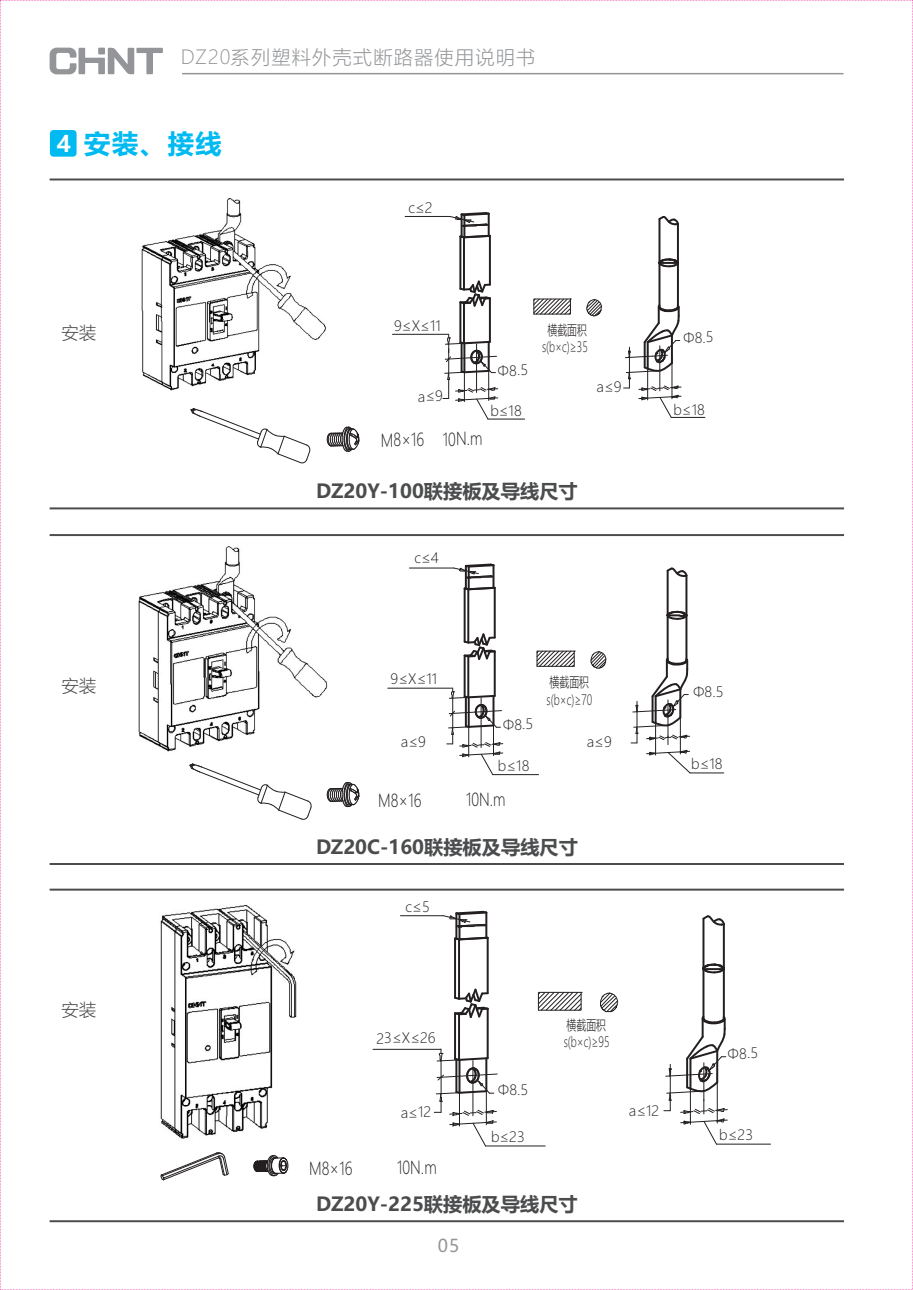
<style>
.page{position:relative;width:913px;height:1290px;background:#fff}
.page>*{position:absolute;margin:0;border:0;box-sizing:border-box;transform-origin:0 0}
.t1{font:700 26.25px "Microsoft Ya Hei";color:#00baf1}
.t2{font:700 19.25px "Microsoft Ya Hei";color:#4b4c4d}
.t3{font:300 19.25px "Microsoft Ya Hei";letter-spacing:.06em;color:#939598}
.t4{font:300 17.5px "Microsoft Ya Hei";color:#231f20;scale:.8 1}
.t5{font:300 17.5px "Microsoft Ya Hei";color:#4b4c4d}
.t6{font:17.5px "Microsoft Ya Hei";color:#939598}
.t7{font:300 14px "Microsoft Ya Hei";letter-spacing:-.01em;color:#231f20}
.t8{font:300 14px/17.2px "Microsoft Ya Hei";letter-spacing:-.01em;color:#231f20;scale:.71 1}
.s1{font-size:22.75px;color:#fff}
</style>
<div class="page">
<img style="left:160px;top:905px;width:137px;height:234px">
<img style="left:138px;top:546px;width:190px;height:206px">
<img style="left:141px;top:198px;width:185px;height:193px">
<hr style="left:182px;top:73px;width:661px;height:1px;background:#939598">
<svg style="left:50px;top:48px;width:113px;height:26px"></svg>
<div style="left:50px;top:130px;width:27px;height:27px;background:#00baf1;border-radius:4px"></div>
<hr style="left:50px;top:178px;width:794px;height:2px;background:#4b4c4d">
<hr style="left:50px;top:507px;width:794px;height:2px;background:#4b4c4d">
<hr style="left:459px;top:302px;width:2px;height:40px;background:#231f20">
<hr style="left:459px;top:236px;width:2px;height:53px;background:#231f20">
<hr style="left:460px;top:214px;width:2px;height:23px;background:#231f20">
<hr style="left:463px;top:303px;width:2px;height:40px;background:#231f20">
<hr style="left:463px;top:237px;width:2px;height:52px;background:#231f20">
<hr style="left:463px;top:215px;width:2px;height:22px;background:#231f20">
<hr style="left:488px;top:214px;width:2px;height:22px;background:#231f20">
<hr style="left:489px;top:236px;width:2px;height:49px;background:#231f20">
<hr style="left:489px;top:298px;width:2px;height:44px;background:#231f20">
<svg style="left:460px;top:279px;width:30px;height:29px"></svg>
<svg style="left:460px;top:234px;width:31px;height:5px"></svg>
<hr style="left:671px;top:417px;width:34px;height:1px;background:#231f20">
<svg style="left:533px;top:298px;width:38px;height:17px"></svg>
<hr style="left:534px;top:313px;width:36px;height:2px;background:#231f20">
<svg style="left:586px;top:299px;width:16px;height:18px"></svg>
<svg style="left:623px;top:302px;width:59px;height:116px"></svg>
<hr style="left:677px;top:224px;width:2px;height:83px;background:#231f20">
<hr style="left:658px;top:219px;width:2px;height:88px;background:#231f20">
<svg style="left:658px;top:216px;width:21px;height:10px"></svg>
<svg style="left:658px;top:257px;width:21px;height:11px"></svg>
<svg style="left:190px;top:408px;width:121px;height:56px"></svg>
<svg style="left:326px;top:426px;width:34px;height:26px"></svg>
<hr style="left:488px;top:418px;width:36px;height:2px;background:#231f20">
<hr style="left:392px;top:334px;width:56px;height:1px;background:#231f20">
<svg style="left:450px;top:212px;width:40px;height:16px"></svg>
<hr style="left:405px;top:216px;width:45px;height:1px;background:#231f20">
<svg style="left:443px;top:333px;width:56px;height:87px"></svg>
<hr style="left:464px;top:656px;width:2px;height:40px;background:#231f20">
<hr style="left:464px;top:588px;width:2px;height:54px;background:#231f20">
<hr style="left:465px;top:566px;width:2px;height:22px;background:#231f20">
<hr style="left:467px;top:656px;width:2px;height:41px;background:#231f20">
<hr style="left:467px;top:589px;width:2px;height:53px;background:#231f20">
<hr style="left:468px;top:566px;width:2px;height:23px;background:#231f20">
<hr style="left:492px;top:565px;width:2px;height:23px;background:#231f20">
<hr style="left:494px;top:588px;width:2px;height:49px;background:#231f20">
<hr style="left:494px;top:651px;width:2px;height:45px;background:#231f20">
<svg style="left:465px;top:632px;width:30px;height:29px"></svg>
<svg style="left:465px;top:586px;width:31px;height:5px"></svg>
<hr style="left:655px;top:723px;width:1px;height:32px;background:#231f20">
<hr style="left:680px;top:709px;width:1px;height:45px;background:#231f20">
<hr style="left:667px;top:700px;width:1px;height:45px;background:#231f20">
<svg style="left:646px;top:749px;width:45px;height:25px"></svg>
<hr style="left:690px;top:772px;width:34px;height:1px;background:#231f20">
<hr style="left:685px;top:575px;width:2px;height:85px;background:#231f20">
<hr style="left:666px;top:571px;width:2px;height:89px;background:#231f20">
<svg style="left:666px;top:567px;width:22px;height:11px"></svg>
<svg style="left:631px;top:656px;width:58px;height:87px"></svg>
<svg style="left:666px;top:610px;width:22px;height:11px"></svg>
<svg style="left:189px;top:763px;width:123px;height:57px"></svg>
<hr style="left:388px;top:687px;width:64px;height:2px;background:#231f20">
<hr style="left:409px;top:567px;width:45px;height:2px;background:#231f20">
<hr style="left:493px;top:774px;width:45px;height:1px;background:#231f20">
<svg style="left:453px;top:563px;width:42px;height:16px"></svg>
<svg style="left:447px;top:687px;width:57px;height:89px"></svg>
<svg style="left:536px;top:650px;width:39px;height:17px"></svg>
<hr style="left:537px;top:666px;width:37px;height:1px;background:#231f20">
<svg style="left:590px;top:651px;width:17px;height:18px"></svg>
<hr style="left:454px;top:1013px;width:2px;height:46px;background:#231f20">
<hr style="left:454px;top:938px;width:2px;height:60px;background:#231f20">
<hr style="left:455px;top:913px;width:2px;height:25px;background:#231f20">
<hr style="left:458px;top:1014px;width:2px;height:46px;background:#231f20">
<hr style="left:458px;top:939px;width:2px;height:60px;background:#231f20">
<hr style="left:458px;top:914px;width:2px;height:25px;background:#231f20">
<hr style="left:485px;top:912px;width:2px;height:26px;background:#231f20">
<hr style="left:487px;top:938px;width:2px;height:55px;background:#231f20">
<hr style="left:487px;top:1009px;width:2px;height:49px;background:#231f20">
<svg style="left:455px;top:987px;width:33px;height:32px"></svg>
<svg style="left:455px;top:936px;width:34px;height:5px"></svg>
<hr style="left:716px;top:1143px;width:54px;height:2px;background:#231f20">
<hr style="left:723px;top:924px;width:2px;height:94px;background:#231f20">
<hr style="left:702px;top:919px;width:2px;height:99px;background:#231f20">
<svg style="left:702px;top:915px;width:23px;height:11px"></svg>
<svg style="left:664px;top:1014px;width:64px;height:131px"></svg>
<svg style="left:702px;top:962px;width:23px;height:12px"></svg>
<hr style="left:485px;top:1145px;width:60px;height:1px;background:#231f20">
<hr style="left:400px;top:915px;width:43px;height:1px;background:#231f20">
<svg style="left:442px;top:910px;width:46px;height:18px"></svg>
<hr style="left:373px;top:1049px;width:68px;height:1px;background:#231f20">
<svg style="left:434px;top:1048px;width:64px;height:99px"></svg>
<svg style="left:537px;top:991px;width:45px;height:20px"></svg>
<hr style="left:538px;top:1009px;width:43px;height:2px;background:#231f20">
<svg style="left:600px;top:992px;width:19px;height:21px"></svg>
<hr style="left:50px;top:534px;width:794px;height:2px;background:#4b4c4d">
<hr style="left:50px;top:863px;width:794px;height:2px;background:#4b4c4d">
<hr style="left:50px;top:888px;width:794px;height:2px;background:#4b4c4d">
<hr style="left:50px;top:1220px;width:794px;height:2px;background:#4b4c4d">
<svg style="left:326px;top:782px;width:34px;height:25px"></svg>
<svg style="left:253px;top:1155px;width:35px;height:21px"></svg>
<svg style="left:160px;top:1152px;width:69px;height:28px"></svg>
<h2 class="t3" style="left:181px;top:48px;width:356px">DZ20系列塑料外壳式断路器使用说明书</h2>
<h1 class="t1" style="left:57px;top:131px;width:166px"><span class="s1">4</span> 安装、接线</h1>
<p class="t7" style="left:408px;top:202px;width:26px">c≤2</p>
<p class="t5" style="left:61px;top:325px;width:36px">安装</p>
<p class="t7" style="left:394px;top:320px;width:48px">9≤X≤11</p>
<p class="t7" style="left:418px;top:390px;width:27px">a≤9</p>
<p class="t4" style="left:381px;top:433px;width:129px;rotate:-1deg">M8×16 10N.m</p>
<p class="t7" style="left:497px;top:364px;width:32px">Φ8.5</p>
<p class="t7" style="left:490px;top:404px;width:33px">b≤18</p>
<p class="t8" style="left:542px;top:323px;width:66px;text-align:center">横截面积s(b×c)≥35</p>
<p class="t7" style="left:596px;top:381px;width:27px">a≤9</p>
<h2 class="t2" style="left:316px;top:483px;width:263px">DZ20Y-100联接板及导线尺寸</h2>
<p class="t7" style="left:414px;top:552px;width:26px">c≤4</p>
<p class="t7" style="left:683px;top:331px;width:32px">Φ8.5</p>
<p class="t7" style="left:673px;top:404px;width:33px">b≤18</p>
<p class="t5" style="left:61px;top:678px;width:36px">安装</p>
<p class="t5" style="left:61px;top:1001px;width:36px">安装</p>
<p class="t7" style="left:390px;top:673px;width:48px">9≤X≤11</p>
<p class="t7" style="left:401px;top:736px;width:27px">a≤9</p>
<p class="t7" style="left:503px;top:718px;width:32px">Φ8.5</p>
<p class="t7" style="left:498px;top:760px;width:33px">b≤18</p>
<p class="t4" style="left:378px;top:793px;width:56px;rotate:-1deg">M8×16</p>
<p class="t4" style="left:466px;top:792px;width:51px;rotate:-1deg">10N.m</p>
<p class="t8" style="left:546px;top:673px;width:66px;line-height:18.6px">横截面积s(b×c)≥70</p>
<p class="t7" style="left:587px;top:736px;width:27px">a≤9</p>
<h2 class="t2" style="left:316px;top:838px;width:264px">DZ20C-160联接板及导线尺寸</h2>
<p class="t7" style="left:405px;top:901px;width:26px">c≤5</p>
<p class="t7" style="left:693px;top:685px;width:32px">Φ8.5</p>
<p class="t7" style="left:691px;top:758px;width:33px">b≤18</p>
<p class="t7" style="left:376px;top:1032px;width:61px">23≤X≤26</p>
<p class="t7" style="left:401px;top:1106px;width:32px">a≤12</p>
<p class="t4" style="left:309px;top:1161px;width:56px;rotate:-1deg">M8×16</p>
<p class="t4" style="left:397px;top:1160px;width:51px;rotate:-1deg">10N.m</p>
<p class="t7" style="left:498px;top:1084px;width:32px">Φ8.5</p>
<p class="t7" style="left:491px;top:1130px;width:35px">b≤23</p>
<p class="t8" style="left:564px;top:1017px;width:66px">横截面积s(b×c)≥95</p>
<h2 class="t2" style="left:316px;top:1195px;width:263px">DZ20Y-225联接板及导线尺寸</h2>
<p class="t6" style="left:438px;top:1238px;width:23px">05</p>
<p class="t7" style="left:629px;top:1104px;width:32px">a≤12</p>
<p class="t7" style="left:727px;top:1047px;width:32px">Φ8.5</p>
<p class="t7" style="left:719px;top:1129px;width:35px">b≤23</p>
</div>
